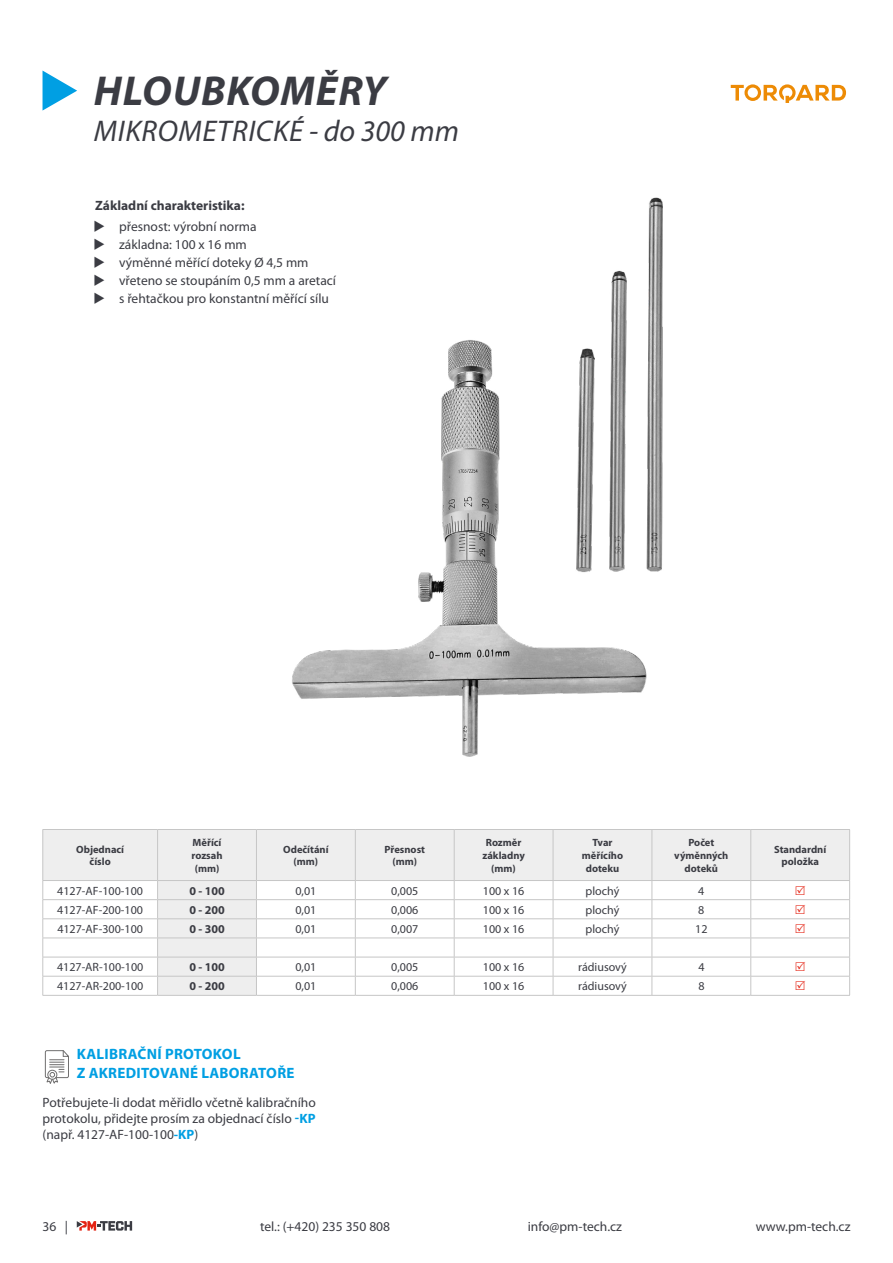
<style>
.page{position:relative;width:893px;height:1263px;background:#fff}
.page>*{position:absolute;margin:0;border:0;box-sizing:border-box;transform-origin:0 0}
.t1{font:italic 700 42px "Myriad Pro";letter-spacing:.02em;color:#3b3c43}
.t2{font:italic 30px "Myriad Pro";letter-spacing:.02em;color:#3b3c43}
.t3{font:700 15px/18px "Myriad Pro";letter-spacing:.02em;color:#009fe3}
.t4{font:13.5px/18px "Myriad Pro";color:#3b3c43}
.t5{font:700 13.5px "Myriad Pro";color:#3b3c43}
.t6{font:12px "Myriad Pro";color:#3b3c43}
.t7{font:700 12px "Myriad Pro";color:#3b3c43}
.t8{font:700 10.5px/12.6px "Myriad Pro";color:#3b3c43;text-align:center}
.s1{font-weight:700;color:#009fe3}
</style>
<div class="page">
<svg style="left:77px;top:1221px;width:55px;height:9px"></svg>
<svg style="left:44px;top:830px;width:805px;height:165px"></svg>
<hr style="left:43px;top:829px;width:115px;height:1px;background:#c6c6c6">
<hr style="left:43px;top:830px;width:1px;height:50px;background:#c6c6c6">
<hr style="left:158px;top:829px;width:98px;height:1px;background:#c6c6c6">
<hr style="left:157px;top:830px;width:1px;height:50px;background:#c6c6c6">
<hr style="left:256px;top:829px;width:99px;height:1px;background:#c6c6c6">
<hr style="left:256px;top:830px;width:1px;height:50px;background:#c6c6c6">
<hr style="left:355px;top:829px;width:99px;height:1px;background:#c6c6c6">
<hr style="left:355px;top:830px;width:1px;height:50px;background:#c6c6c6">
<hr style="left:454px;top:829px;width:99px;height:1px;background:#c6c6c6">
<hr style="left:454px;top:830px;width:1px;height:50px;background:#c6c6c6">
<hr style="left:553px;top:829px;width:99px;height:1px;background:#c6c6c6">
<hr style="left:553px;top:830px;width:1px;height:50px;background:#c6c6c6">
<hr style="left:652px;top:829px;width:99px;height:1px;background:#c6c6c6">
<hr style="left:652px;top:830px;width:1px;height:50px;background:#c6c6c6">
<hr style="left:43px;top:880px;width:115px;height:1px;background:#c6c6c6">
<hr style="left:158px;top:880px;width:98px;height:1px;background:#c6c6c6">
<hr style="left:256px;top:880px;width:99px;height:1px;background:#c6c6c6">
<hr style="left:355px;top:880px;width:99px;height:1px;background:#c6c6c6">
<hr style="left:454px;top:880px;width:99px;height:1px;background:#c6c6c6">
<hr style="left:553px;top:880px;width:99px;height:1px;background:#c6c6c6">
<hr style="left:652px;top:880px;width:99px;height:1px;background:#c6c6c6">
<hr style="left:43px;top:899px;width:115px;height:1px;background:#c6c6c6">
<hr style="left:158px;top:899px;width:98px;height:1px;background:#c6c6c6">
<hr style="left:256px;top:899px;width:99px;height:1px;background:#c6c6c6">
<hr style="left:355px;top:899px;width:99px;height:1px;background:#c6c6c6">
<hr style="left:454px;top:899px;width:99px;height:1px;background:#c6c6c6">
<hr style="left:553px;top:899px;width:99px;height:1px;background:#c6c6c6">
<hr style="left:652px;top:899px;width:99px;height:1px;background:#c6c6c6">
<hr style="left:751px;top:899px;width:99px;height:1px;background:#c6c6c6">
<hr style="left:43px;top:918px;width:115px;height:1px;background:#c6c6c6">
<hr style="left:158px;top:918px;width:98px;height:1px;background:#c6c6c6">
<hr style="left:256px;top:918px;width:99px;height:1px;background:#c6c6c6">
<hr style="left:355px;top:918px;width:99px;height:1px;background:#c6c6c6">
<hr style="left:454px;top:918px;width:99px;height:1px;background:#c6c6c6">
<hr style="left:553px;top:918px;width:99px;height:1px;background:#c6c6c6">
<hr style="left:652px;top:918px;width:99px;height:1px;background:#c6c6c6">
<hr style="left:751px;top:918px;width:99px;height:1px;background:#c6c6c6">
<hr style="left:43px;top:938px;width:115px;height:1px;background:#c6c6c6">
<hr style="left:158px;top:938px;width:98px;height:1px;background:#c6c6c6">
<hr style="left:256px;top:938px;width:99px;height:1px;background:#c6c6c6">
<hr style="left:355px;top:938px;width:99px;height:1px;background:#c6c6c6">
<hr style="left:454px;top:938px;width:99px;height:1px;background:#c6c6c6">
<hr style="left:553px;top:938px;width:99px;height:1px;background:#c6c6c6">
<hr style="left:652px;top:938px;width:99px;height:1px;background:#c6c6c6">
<hr style="left:751px;top:938px;width:99px;height:1px;background:#c6c6c6">
<hr style="left:43px;top:957px;width:115px;height:1px;background:#c6c6c6">
<hr style="left:158px;top:957px;width:98px;height:1px;background:#c6c6c6">
<hr style="left:256px;top:957px;width:99px;height:1px;background:#c6c6c6">
<hr style="left:355px;top:957px;width:99px;height:1px;background:#c6c6c6">
<hr style="left:454px;top:957px;width:99px;height:1px;background:#c6c6c6">
<hr style="left:553px;top:957px;width:99px;height:1px;background:#c6c6c6">
<hr style="left:652px;top:957px;width:99px;height:1px;background:#c6c6c6">
<hr style="left:751px;top:957px;width:99px;height:1px;background:#c6c6c6">
<hr style="left:43px;top:976px;width:115px;height:1px;background:#c6c6c6">
<svg style="left:43px;top:881px;width:1px;height:114px"></svg>
<hr style="left:158px;top:976px;width:98px;height:1px;background:#c6c6c6">
<svg style="left:157px;top:881px;width:1px;height:114px"></svg>
<hr style="left:256px;top:976px;width:99px;height:1px;background:#c6c6c6">
<svg style="left:256px;top:881px;width:1px;height:114px"></svg>
<hr style="left:355px;top:976px;width:99px;height:1px;background:#c6c6c6">
<svg style="left:355px;top:881px;width:1px;height:114px"></svg>
<hr style="left:454px;top:976px;width:99px;height:1px;background:#c6c6c6">
<svg style="left:454px;top:881px;width:1px;height:114px"></svg>
<hr style="left:553px;top:976px;width:99px;height:1px;background:#c6c6c6">
<svg style="left:553px;top:881px;width:1px;height:114px"></svg>
<hr style="left:652px;top:976px;width:99px;height:1px;background:#c6c6c6">
<svg style="left:652px;top:881px;width:1px;height:114px"></svg>
<hr style="left:751px;top:976px;width:99px;height:1px;background:#c6c6c6">
<svg style="left:750px;top:881px;width:1px;height:114px"></svg>
<svg style="left:849px;top:881px;width:1px;height:114px"></svg>
<hr style="left:43px;top:995px;width:115px;height:1px;background:#c6c6c6">
<hr style="left:158px;top:995px;width:98px;height:1px;background:#c6c6c6">
<hr style="left:256px;top:995px;width:99px;height:1px;background:#c6c6c6">
<hr style="left:355px;top:995px;width:99px;height:1px;background:#c6c6c6">
<hr style="left:454px;top:995px;width:99px;height:1px;background:#c6c6c6">
<hr style="left:553px;top:995px;width:99px;height:1px;background:#c6c6c6">
<hr style="left:652px;top:995px;width:99px;height:1px;background:#c6c6c6">
<hr style="left:751px;top:995px;width:99px;height:1px;background:#c6c6c6">
<hr style="left:751px;top:829px;width:99px;height:1px;background:#c6c6c6">
<hr style="left:750px;top:830px;width:1px;height:50px;background:#c6c6c6">
<hr style="left:849px;top:830px;width:1px;height:50px;background:#c6c6c6">
<hr style="left:751px;top:880px;width:99px;height:1px;background:#c6c6c6">
<img style="left:611px;top:197px;width:52px;height:133px">
<img style="left:292px;top:330px;width:371px;height:427px">
<svg style="left:45px;top:1050px;width:24px;height:34px"></svg>
<svg style="left:731px;top:84px;width:115px;height:18px"></svg>
<svg style="left:43px;top:71px;width:34px;height:40px"></svg>
<svg style="left:796px;top:885px;width:9px;height:10px"></svg>
<svg style="left:796px;top:904px;width:9px;height:10px"></svg>
<svg style="left:796px;top:924px;width:9px;height:9px"></svg>
<svg style="left:796px;top:962px;width:9px;height:9px"></svg>
<svg style="left:796px;top:981px;width:9px;height:9px"></svg>
<h1 class="t1" style="left:94px;top:64px;width:294px">HLOUBKOMĚRY</h1>
<h2 class="t2" style="left:94px;top:112px;width:367px">MIKROMETRICKÉ - do 300 mm</h2>
<p class="t5" style="left:95px;top:197px;width:151px">Základní charakteristika:</p>
<p class="t4" style="left:119px;top:217px;width:218px">přesnost: výrobní norma<br>základna: 100 x 16 mm<br>výměnné měřící doteky Ø 4,5 mm vřeteno se stoupáním 0,5 mm a aretací s řehtačkou pro konstantní měřící sílu</p>
<p class="t8" style="left:76px;top:842px;width:50px">Objednací číslo</p>
<p class="t8" style="left:191px;top:836px;width:33px">Měřící rozsah (mm)</p>
<p class="t8" style="left:283px;top:842px;width:47px">Odečítání (mm)</p>
<p class="t8" style="left:384px;top:842px;width:42px">Přesnost (mm)</p>
<p class="t8" style="left:482px;top:836px;width:44px">Rozměr základny (mm)</p>
<p class="t8" style="left:582px;top:836px;width:43px">Tvar měřícího doteku</p>
<p class="t8" style="left:674px;top:836px;width:56px">Počet výměnných doteků</p>
<p class="t8" style="left:774px;top:842px;width:54px">Standardní položka</p>
<p class="t6" style="left:57px;top:883px;width:87px">4127-AF-100-100</p>
<p class="t7" style="left:189px;top:883px;width:37px">0 - 100</p>
<p class="t6" style="left:295px;top:883px;width:22px">0,01</p>
<p class="t6" style="left:391px;top:883px;width:29px">0,005</p>
<p class="t6" style="left:483px;top:883px;width:43px">100 x 16</p>
<p class="t6" style="left:586px;top:883px;width:35px">plochý</p>
<p class="t6" style="left:698px;top:883px;width:8px">4</p>
<p class="t6" style="left:57px;top:902px;width:87px">4127-AF-200-100</p>
<p class="t7" style="left:189px;top:902px;width:37px">0 - 200</p>
<p class="t6" style="left:295px;top:902px;width:22px">0,01</p>
<p class="t6" style="left:391px;top:902px;width:29px">0,006</p>
<p class="t6" style="left:483px;top:902px;width:43px">100 x 16</p>
<p class="t6" style="left:586px;top:902px;width:35px">plochý</p>
<p class="t6" style="left:698px;top:902px;width:8px">8</p>
<p class="t6" style="left:57px;top:921px;width:87px">4127-AF-300-100</p>
<p class="t7" style="left:189px;top:921px;width:37px">0 - 300</p>
<p class="t6" style="left:295px;top:921px;width:22px">0,01</p>
<p class="t6" style="left:391px;top:921px;width:29px">0,007</p>
<p class="t6" style="left:483px;top:921px;width:43px">100 x 16</p>
<p class="t6" style="left:586px;top:921px;width:35px">plochý</p>
<p class="t6" style="left:695px;top:921px;width:14px">12</p>
<p class="t6" style="left:57px;top:960px;width:88px">4127-AR-100-100</p>
<p class="t7" style="left:189px;top:959px;width:37px">0 - 100</p>
<p class="t6" style="left:295px;top:960px;width:22px">0,01</p>
<p class="t6" style="left:391px;top:960px;width:29px">0,005</p>
<p class="t6" style="left:483px;top:960px;width:43px">100 x 16</p>
<p class="t6" style="left:578px;top:960px;width:50px">rádiusový</p>
<p class="t6" style="left:698px;top:960px;width:8px">4</p>
<p class="t6" style="left:57px;top:979px;width:88px">4127-AR-200-100</p>
<p class="t7" style="left:189px;top:978px;width:37px">0 - 200</p>
<p class="t6" style="left:295px;top:979px;width:22px">0,01</p>
<p class="t6" style="left:391px;top:979px;width:29px">0,006</p>
<p class="t6" style="left:483px;top:979px;width:43px">100 x 16</p>
<p class="t6" style="left:578px;top:979px;width:50px">rádiusový</p>
<p class="t6" style="left:698px;top:979px;width:8px">8</p>
<p class="t3" style="left:77px;top:1045px;width:219px">KALIBRAČNÍ PROTOKOL<br>Z AKREDITOVANÉ LABORATOŘE</p>
<p class="t4" style="left:43px;top:1094px;width:275px;line-height:16.2px;text-align:justify">Potřebujete-li dodat měřidlo včetně kalibračního protokolu, přidejte prosím za objednací číslo <span class="s1">-KP </span>(např. 4127-AF-100-100<span class="s1">-KP</span>)</p>
<p class="t4" style="left:43px;top:1217px;width:27px">36 |</p>
<p class="t4" style="left:260px;top:1217px;width:132px">tel.: (+420) 235 350 808</p>
<p class="t4" style="left:528px;top:1217px;width:96px">info@pm-tech.cz</p>
<p class="t4" style="left:756px;top:1217px;width:96px">www.pm-tech.cz</p>
</div>
